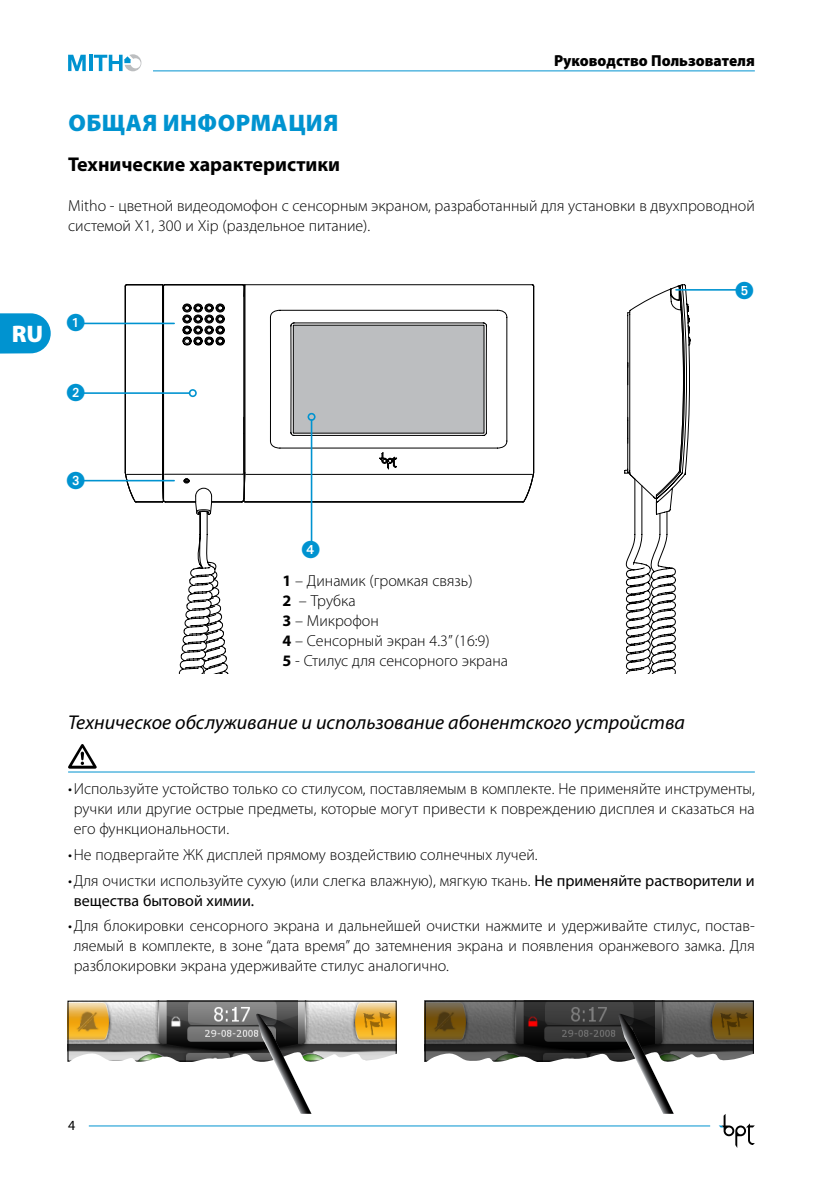
<style>
.page{position:relative;width:840px;height:1191px;background:#fff}
.page>*{position:absolute;margin:0;border:0;box-sizing:border-box;transform-origin:0 0}
.t1{font:900 24px "Myriad Pro";letter-spacing:.02em;color:#0093d0}
.t2{font:900 24px "Myriad Pro";color:#fff}
.t3{font:italic 20px "Myriad Pro";color:#000}
.t4{font:700 20px "Myriad Pro";color:#000}
.t5{font:18px "European Pi 1";color:#0093d0}
.t6{font:300 16px/20px "Myriad Pro";color:#000}
.t7{font:900 16px "Myriad Pro";color:#000;scale:.95 1}
.t8{font:14px "Myriad Pro";color:#000}
.s1{font-weight:700}
.s2{font-weight:400}
</style>
<div class="page">
<img style="left:69px;top:1002px;width:325px;height:11px">
<div style="left:67px;top:1000px;width:329px;height:61px;border:1px solid #000"></div>
<img style="left:426px;top:1002px;width:325px;height:11px">
<div style="left:424px;top:1000px;width:329px;height:61px;border:1px solid #000"></div>
<hr style="left:153px;top:70px;width:601px;height:1px;background:#0093d0">
<svg style="left:68px;top:55px;width:18px;height:16px"></svg>
<hr style="left:89px;top:55px;width:3px;height:16px;background:#0093d0">
<svg style="left:94px;top:54px;width:47px;height:17px"></svg>
<svg style="left:0;top:313px;width:51px;height:41px"></svg>
<svg style="left:125px;top:284px;width:409px;height:389px"></svg>
<svg style="left:195px;top:362px;width:340px;height:311px"></svg>
<svg style="left:624px;top:284px;width:66px;height:389px"></svg>
<hr style="left:83px;top:480px;width:91px;height:1px;background:#0093d0">
<hr style="left:83px;top:323px;width:91px;height:1px;background:#0093d0">
<hr style="left:83px;top:392px;width:106px;height:2px;background:#0093d0">
<div style="left:189px;top:389px;width:8px;height:8px;border:2px solid #0093d0;border-radius:50%"></div>
<hr style="left:310px;top:420px;width:2px;height:122px;background:#0093d0">
<div style="left:307px;top:413px;width:8px;height:8px;border:2px solid #0093d0;border-radius:50%"></div>
<hr style="left:675px;top:289px;width:61px;height:2px;background:#0093d0">
<hr style="left:68px;top:771px;width:686px;height:1px;background:#0093d0">
<svg style="left:68px;top:744px;width:29px;height:24px"></svg>
<svg style="left:67px;top:1013px;width:688px;height:135px"></svg>
<h1 class="t2" style="left:12px;top:318px;width:33px">RU</h1>
<p class="t7" style="left:553px;top:50px;width:213px">Руководство Пользователя</p>
<h1 class="t1" style="left:68px;top:107px;width:270px">ОБЩАЯ ИНФОРМАЦИЯ</h1>
<p class="t4" style="left:68px;top:153px;width:273px">Технические характеристики</p>
<p class="t6" style="left:68px;top:196px;width:687px">Mitho - цветной видеодомофон с сенсорным экраном, разработанный для установки в двухпроводной системой X1, 300 и Xip (раздельное питание).</p>
<p class="t5" style="left:67px;top:313px;width:19px">1</p>
<p class="t5" style="left:67px;top:382px;width:19px">2</p>
<p class="t5" style="left:735px;top:280px;width:19px">5</p>
<p class="t5" style="left:67px;top:470px;width:19px">3</p>
<p class="t5" style="left:302px;top:539px;width:19px">4</p>
<p class="t6" style="left:282px;top:570px;width:227px"><span class="s1">1</span> – Динамик (громкая связь)<br><span class="s1">2</span> – Трубка<br><span class="s1">3</span> – Mикрофон<br><span class="s1">4</span> – Сенсорный экран 4.3” (16:9)<br><span class="s1">5</span> - Стилус для сенсорного экрана</p>
<p class="t3" style="left:68px;top:711px;width:618px">Техническое обслуживание и использование абонентского устройства</p>
<p class="t6" style="left:74px;top:779px;width:682px;text-align:justify;text-indent:-6px">• Используйте устойство только со стилусом, поставляемым в комплекте. Не применяйте инструменты, ручки или другие острые предметы, которые могут привести к повреждению дисплея и сказаться на его функциональности.</p>
<p class="t6" style="left:68px;top:844px;width:471px">• Не подвергайте ЖК дисплей прямому воздействию солнечных лучей.</p>
<p class="t6" style="left:74px;top:870px;width:682px;text-indent:-6px">• Для очистки используйте сухую (или слегка влажную), мягкую ткань. <span class="s2">Не применяйте растворители и вещества бытовой химии.</span></p>
<p class="t6" style="left:74px;top:916px;width:682px;text-align:justify;text-indent:-6px">• Для блокировки сенсорного экрана и дальнейшей очистки нажмите и удерживайте стилус, постав&shy;ляемый в комплекте, в зоне “дата время” до затемнения экрана и появления оранжевого замка. Для разблокировки экрана удерживайте стилус аналогично.</p>
<p class="t8" style="left:68px;top:1117px;width:9px">4</p>
</div>
